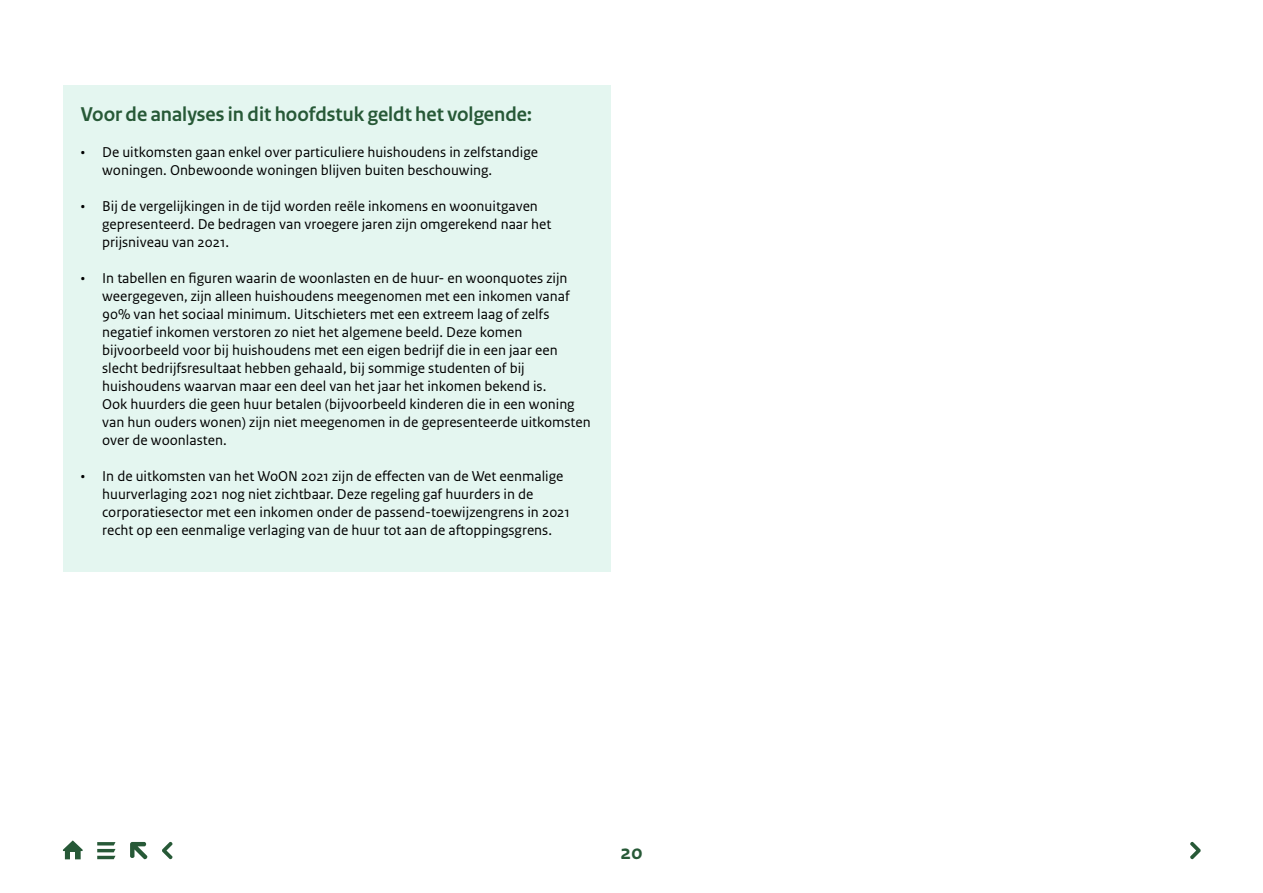
<style>
.page{position:relative;width:1263px;height:893px;background:#fff}
.page>*{position:absolute;margin:0;border:0;box-sizing:border-box;transform-origin:0 0}
.t1{font:700 21px "Rijksoverheid Sans Heading";color:#275937}
.t2{font:700 21px "Rijksoverheid Sans Text";color:#275937}
.t3{font:15px/18px "Rijksoverheid Sans Text";color:#000}
</style>
<div class="page">
<div style="left:63px;top:85px;width:547px;height:486px;background:#e4f6f0"></div>
<svg style="left:162px;top:841px;width:11px;height:18px"></svg>
<svg style="left:1190px;top:841px;width:11px;height:18px"></svg>
<svg style="left:97px;top:842px;width:18px;height:17px"></svg>
<svg style="left:130px;top:842px;width:18px;height:18px"></svg>
<svg style="left:63px;top:840px;width:20px;height:20px"></svg>
<h1 class="t1" style="left:81px;top:102px;width:452px">Voor de analyses in dit hoofdstuk geldt het volgende:</h1>
<p class="t3" style="left:102px;top:143px;width:437px;text-indent:-21px">• De uitkomsten gaan enkel over particuliere huishoudens in zelfstandige woningen. Onbewoonde woningen blijven buiten beschouwing.</p>
<p class="t3" style="left:102px;top:197px;width:451px;text-indent:-21px">• Bij de vergelijkingen in de tijd worden reële inkomens en woonuitgaven gepresenteerd. De bedragen van vroegere jaren zijn omgerekend naar het prijsniveau van 2021.</p>
<p class="t3" style="left:102px;top:269px;width:490px;text-indent:-21px">• In tabellen en figuren waarin de woonlasten en de huur- en woonquotes zijn weergegeven, zijn alleen huishoudens meegenomen met een inkomen vanaf 90% van het sociaal minimum. Uitschieters met een extreem laag of zelfs negatief inkomen verstoren zo niet het algemene beeld. Deze komen bijvoorbeeld voor bij huishoudens met een eigen bedrijf die in een jaar een slecht bedrijfsresultaat hebben gehaald, bij sommige studenten of bij huishoudens waarvan maar een deel van het jaar het inkomen bekend is.<br>Ook huurders die geen huur betalen (bijvoorbeeld kinderen die in een woning van hun ouders wonen) zijn niet meegenomen in de gepresenteerde uitkomsten over de woonlasten.</p>
<p class="t3" style="left:102px;top:467px;width:469px;text-indent:-21px">• In de uitkomsten van het WoON 2021 zijn de effecten van de Wet eenmalige huurverlaging 2021 nog niet zichtbaar. Deze regeling gaf huurders in de corporatiesector met een inkomen onder de passend-toewijzengrens in 2021 recht op een eenmalige verlaging van de huur tot aan de aftoppingsgrens.</p>
<h1 class="t2" style="left:621px;top:840px;width:23px">20</h1>
</div>
